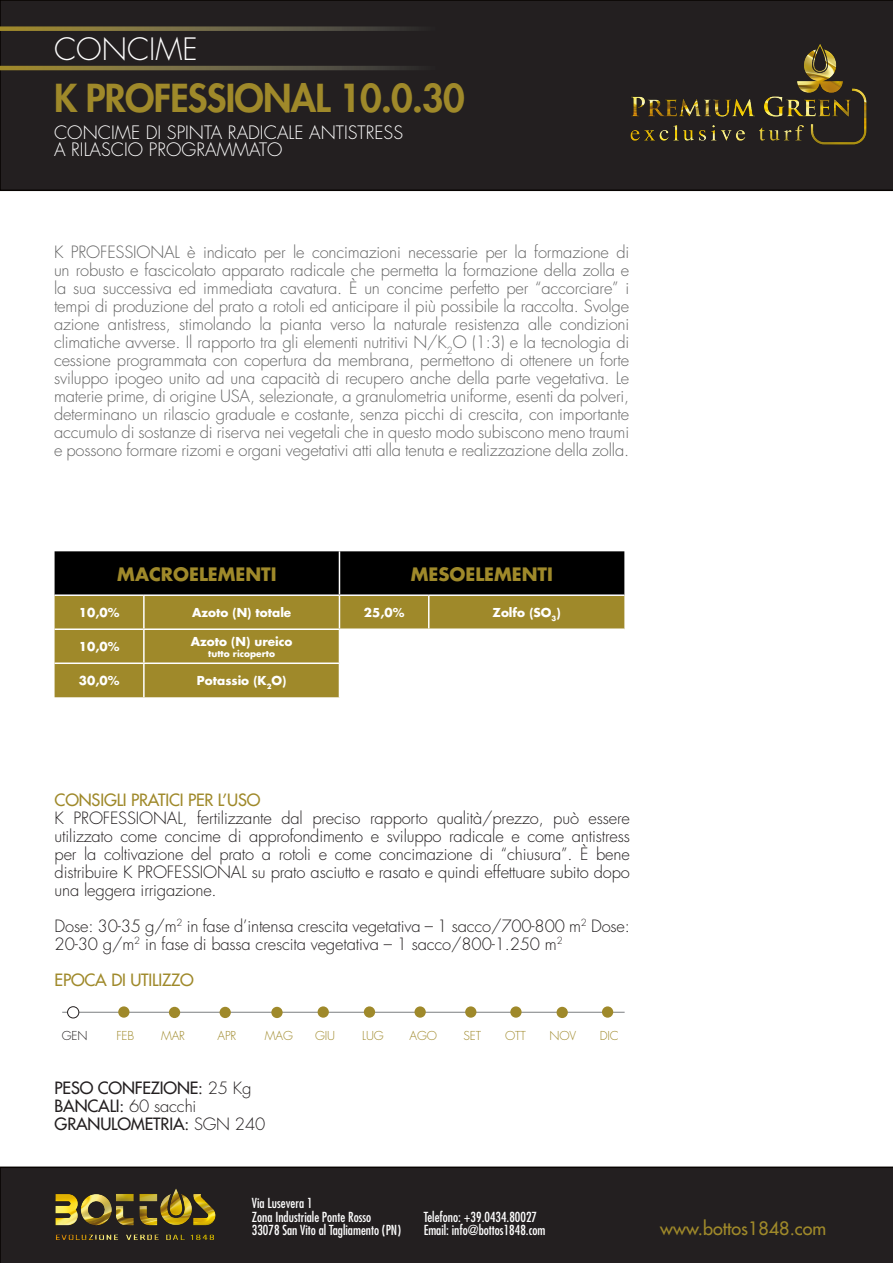
<style>
.page{position:relative;width:893px;height:1263px;background:#fff}
.page>*{position:absolute;margin:0;border:0;box-sizing:border-box;transform-origin:0 0}
.t1{font:800 37.5px "Futura Std";letter-spacing:-.02em;color:#9f892a}
.t2{font:300 30px "Futura Std";color:#fff}
.t3{font:300 18px "Futura Std";color:#fff}
.t4{font:700 18px "Futura Std";color:#9f892a}
.t5{font:500 18px "Futura Std";color:#9f892a}
.t6{font:300 16.5px/18px "Futura Std";letter-spacing:-.01em;color:#646464;text-align:justify}
.t7{font:300 16.5px/18px "Futura Std";letter-spacing:-.01em;color:#231f20;text-align:justify}
.t8{font:500 16.5px "Futura Std";letter-spacing:-.01em;color:#231f20}
.t9{font:500 16.5px "Futura Std";letter-spacing:-.01em;color:#9f892a}
.t10{font:condensed 13.5px "Futura Std";color:#fff}
.t11{font:700 12px "Futura Std";color:#fff}
.t12{font:300 12px "Futura Std";letter-spacing:-.01em;color:#9f892a}
.t13{font:300 12px "Futura Std";color:#231f20}
.t14{font:700 9px "Futura Std";color:#fff}
.s1{font-weight:300}
</style>
<div class="page">
<div style="left:0;top:0;width:893px;height:191px;background:#231f20"></div>
<div style="left:0;top:1166px;width:893px;height:97px;background:#231f20"></div>
<hr style="left:62px;top:1012px;width:563px;height:1px;background:#7c7e81">
<div style="left:68px;top:1007px;width:11px;height:11px;background:#fff;border-radius:50%"></div>
<div style="left:67px;top:1006px;width:12px;height:12px;border:1px solid #231f20;border-radius:50%"></div>
<div style="left:118px;top:1006px;width:11px;height:12px;background:#9f892a;border-radius:50%"></div>
<div style="left:169px;top:1007px;width:11px;height:11px;background:#9f892a;border-radius:50%"></div>
<div style="left:220px;top:1007px;width:11px;height:11px;background:#9f892a;border-radius:50%"></div>
<div style="left:271px;top:1007px;width:12px;height:11px;background:#9f892a;border-radius:50%"></div>
<div style="left:318px;top:1006px;width:11px;height:12px;background:#9f892a;border-radius:50%"></div>
<div style="left:364px;top:1006px;width:11px;height:12px;background:#9f892a;border-radius:50%"></div>
<div style="left:414px;top:1006px;width:12px;height:12px;background:#9f892a;border-radius:50%"></div>
<div style="left:465px;top:1006px;width:11px;height:12px;background:#9f892a;border-radius:50%"></div>
<div style="left:510px;top:1006px;width:12px;height:12px;background:#9f892a;border-radius:50%"></div>
<div style="left:602px;top:1006px;width:11px;height:12px;background:#9f892a;border-radius:50%"></div>
<div style="left:557px;top:1007px;width:11px;height:11px;background:#9f892a;border-radius:50%"></div>
<svg style="left:0;top:26px;width:436px;height:5px;background:#645c3b"></svg>
<svg style="left:0;top:66px;width:436px;height:4px;background:#6c633e"></svg>
<img style="left:628px;top:42px;width:240px;height:107px">
<img style="left:50px;top:1166px;width:172px;height:97px">
<div style="left:55px;top:551px;width:569px;height:43px;background:#000"></div>
<div style="left:55px;top:596px;width:569px;height:101px;background:#9f892a"></div>
<svg style="left:340px;top:630px;width:284px;height:67px"></svg>
<hr style="left:339px;top:551px;width:1px;height:43px;background:#fff">
<hr style="left:339px;top:596px;width:1px;height:32px;background:#fff">
<hr style="left:428px;top:596px;width:1px;height:32px;background:#fff">
<hr style="left:55px;top:628px;width:89px;height:2px;background:#fff">
<hr style="left:144px;top:628px;width:195px;height:2px;background:#fff">
<hr style="left:339px;top:630px;width:1px;height:32px;background:#fff">
<hr style="left:428px;top:630px;width:1px;height:32px;background:#fff">
<hr style="left:55px;top:662px;width:89px;height:2px;background:#fff">
<hr style="left:144px;top:662px;width:195px;height:2px;background:#fff">
<hr style="left:339px;top:662px;width:90px;height:2px;background:#fff">
<hr style="left:339px;top:664px;width:1px;height:33px;background:#fff">
<hr style="left:429px;top:662px;width:195px;height:2px;background:#fff">
<hr style="left:428px;top:664px;width:1px;height:33px;background:#fff">
<hr style="left:143px;top:596px;width:2px;height:32px;background:#fff">
<hr style="left:143px;top:630px;width:2px;height:32px;background:#fff">
<hr style="left:143px;top:664px;width:2px;height:33px;background:#fff">
<hr style="left:339px;top:628px;width:90px;height:2px;background:#fff">
<hr style="left:429px;top:628px;width:195px;height:2px;background:#fff">
<p class="t2" style="left:54px;top:31px;width:145px">CONCIME</p>
<p class="t1" style="left:54px;top:75px;width:412px">K PROFESSIONAL 10.0.30</p>
<p class="t3" style="left:54px;top:122px;width:351px">CONCIME DI SPINTA RADICALE ANTISTRESS</p>
<p class="t3" style="left:54px;top:139px;width:230px">A RILASCIO PROGRAMMATO</p>
<p class="t6" style="left:54px;top:244px;width:577px">K PROFESSIONAL è indicato per le concimazioni necessarie per la formazione di un robusto e fascicolato apparato radicale che permetta la formazione della zolla e la sua successiva ed immediata cavatura. È un concime perfetto per “accorciare” i tempi di produzione del prato a rotoli ed anticipare il più possibile la raccolta. Svolge azione antistress, stimolando la pianta verso la naturale resistenza alle condizioni climatiche avverse. Il rapporto tra gli elementi nutritivi N/K<sub>2</sub>O (1:3) e la tecnologia di cessione programmata con copertura da membrana, permettono di ottenere un forte sviluppo ipogeo unito ad una capacità di recupero anche della parte vegetativa. Le materie prime, di origine USA, selezionate, a granulometria uniforme, esenti da polveri, determinano un rilascio graduale e costante, senza picchi di crescita, con importante accumulo di sostanze di riserva nei vegetali che in questo modo subiscono meno traumi e possono formare rizomi e organi vegetativi atti alla tenuta e realizzazione della zolla.</p>
<p class="t4" style="left:117px;top:562px;width:161px">MACROELEMENTI</p>
<p class="t4" style="left:411px;top:562px;width:144px">MESOELEMENTI</p>
<p class="t11" style="left:79px;top:605px;width:42px">10,0%</p>
<p class="t11" style="left:192px;top:605px;width:101px">Azoto (N) totale</p>
<p class="t11" style="left:364px;top:605px;width:42px">25,0%</p>
<p class="t11" style="left:493px;top:605px;width:70px">Zolfo (SO<sub>3</sub>)</p>
<p class="t11" style="left:79px;top:639px;width:42px">10,0%</p>
<p class="t11" style="left:191px;top:633px;width:103px">Azoto (N) ureico</p>
<p class="t14" style="left:208px;top:647px;width:68px">tutto ricoperto</p>
<p class="t11" style="left:79px;top:673px;width:42px">30,0%</p>
<p class="t11" style="left:197px;top:673px;width:91px">Potassio (K<sub>2</sub>O)</p>
<p class="t9" style="left:55px;top:789px;width:207px">CONSIGLI PRATICI PER L’USO</p>
<p class="t7" style="left:55px;top:809px;width:577px">K PROFESSIONAL, fertilizzante dal preciso rapporto qualità/prezzo, può essere utilizzato come concime di approfondimento e sviluppo radicale e come antistress per la coltivazione del prato a rotoli e come concimazione di “chiusura”. È bene distribuire K PROFESSIONAL su prato asciutto e rasato e quindi effettuare subito dopo una leggera irrigazione.</p>
<p class="t7" style="left:55px;top:917px;width:577px">Dose: 30-35 g/m<sup>2</sup> in fase d’intensa crescita vegetativa – 1 sacco/700-800 m<sup>2</sup> Dose:<br>20-30 g/m<sup>2</sup> in fase di bassa crescita vegetativa – 1 sacco/800-1.250 m<sup>2</sup></p>
<p class="t9" style="left:55px;top:969px;width:141px">EPOCA DI UTILIZZO</p>
<p class="t13" style="left:62px;top:1028px;width:27px">GEN</p>
<p class="t12" style="left:116px;top:1028px;width:19px">FEB</p>
<p class="t12" style="left:161px;top:1028px;width:26px">MAR</p>
<p class="t12" style="left:217px;top:1028px;width:20px">APR</p>
<p class="t12" style="left:265px;top:1028px;width:30px">MAG</p>
<p class="t12" style="left:315px;top:1028px;width:22px">GIU</p>
<p class="t12" style="left:362px;top:1028px;width:23px">LUG</p>
<p class="t12" style="left:410px;top:1028px;width:29px">AGO</p>
<p class="t12" style="left:463px;top:1028px;width:19px">SET</p>
<p class="t12" style="left:505px;top:1028px;width:22px">OTT</p>
<p class="t12" style="left:549px;top:1028px;width:28px">NOV</p>
<p class="t12" style="left:600px;top:1028px;width:20px">DIC</p>
<p class="t8" style="left:55px;top:1077px;width:198px">PESO CONFEZIONE: <span class="s1">25 Kg</span></p>
<p class="t8" style="left:55px;top:1095px;width:143px">BANCALI: <span class="s1">60 sacchi</span></p>
<p class="t8" style="left:55px;top:1113px;width:212px">GRANULOMETRIA: <span class="s1">SGN 240</span></p>
<p class="t10" style="left:252px;top:1195px;width:62px">Via Lusevera 1</p>
<p class="t10" style="left:252px;top:1208px;width:121px">Zona Industriale Ponte Rosso</p>
<p class="t10" style="left:252px;top:1222px;width:151px">33078 San Vito al Tagliamento (PN)</p>
<p class="t10" style="left:424px;top:1208px;width:115px">Telefono: +39.0434.80027</p>
<p class="t10" style="left:424px;top:1222px;width:123px">Email: info@bottos1848.com</p>
<p class="t5" style="left:660px;top:1217px;width:168px">www.bottos1848.com</p>
</div>
